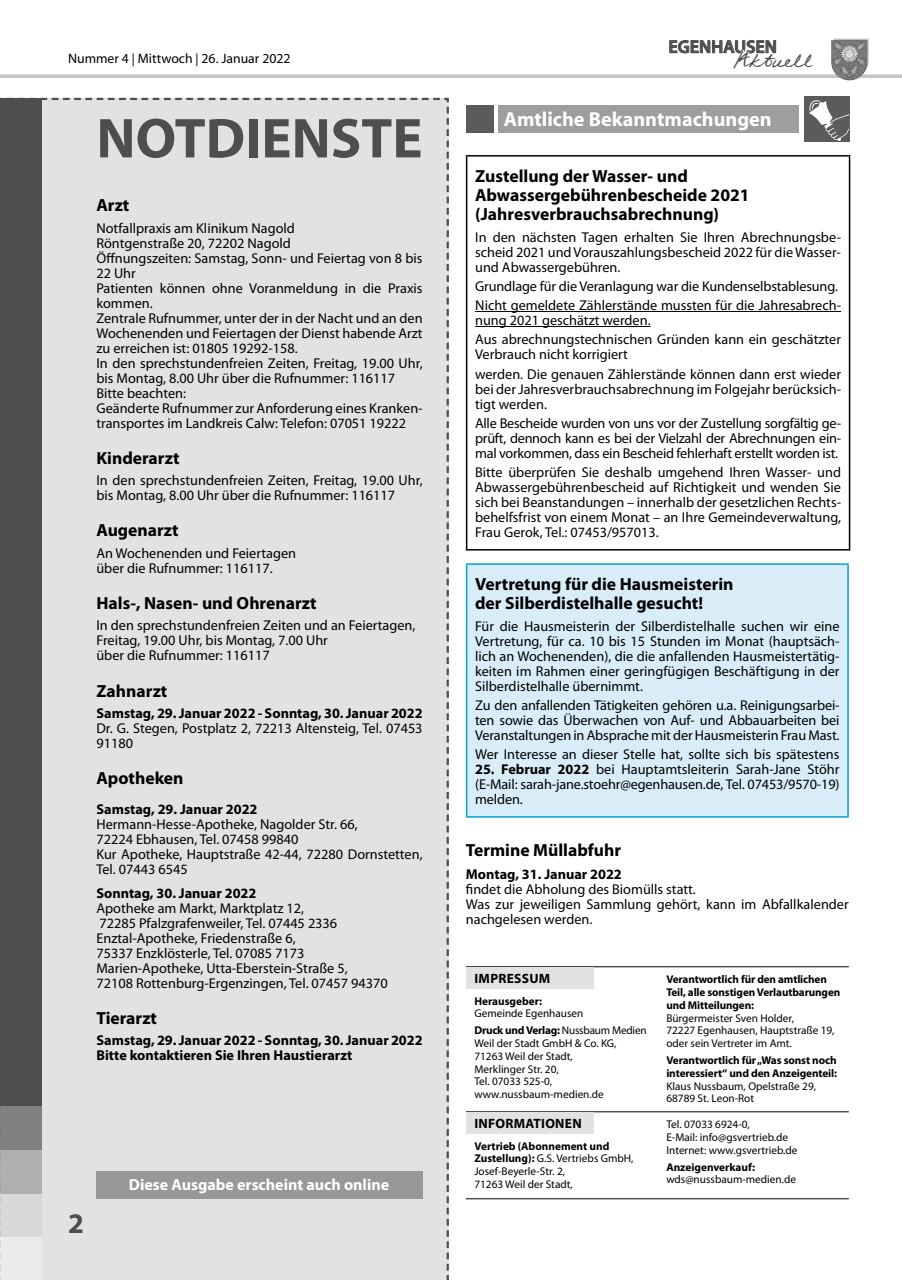
<style>
.page{position:relative;width:902px;height:1280px;background:#fff}
.page>*{position:absolute;margin:0;border:0;box-sizing:border-box;transform-origin:0 0}
.t1{font:700 56.7px "Myriad Pro";color:#4e4e4d}
.t2{font:700 28.5px "Myriad Pro";color:#4e4e4d}
.t3{font:22.95px "Federico Handwriting";color:#4e4e4d}
.t4{font:700 20.25px "Myriad";color:#fff}
.t5{font:600 18px "Myriad Pro";color:#4e4e4d}
.t6{font:700 17.55px/19.2px "Myriad Pro";color:#000}
.t7{font:700 16.05px "Myriad Pro";color:#fff}
.t8{font:14.25px/15px "Myriad Pro";color:#000}
.t9{font:700 14.25px/15px "Myriad Pro";color:#000}
.t10{font:13.65px "Myriad Pro";color:#000}
.t11{font:700 13.5px "Myriad Pro";letter-spacing:.02em;color:#000}
.t12{font:11.25px/12.8px "Myriad Pro";color:#000}
.t13{font:700 11.25px/12.8px "Myriad Pro";letter-spacing:-.01em;color:#000}
.s1{font-size:12.75px}
.s2{font-weight:700}
</style>
<div class="page">
<hr style="left:0;top:75px;width:901px;height:3px;background:#c3c4c4">
<svg style="left:669px;top:40px;width:108px;height:14px"></svg>
<svg style="left:833px;top:39px;width:35px;height:36px"></svg>
<img style="left:831px;top:40px;width:36px;height:40px">
<svg style="left:0;top:97px;width:449px;height:1183px;background:#d4d4d4"></svg>
<div style="left:803px;top:97px;width:46px;height:45px;background:#5c5b5b"></div>
<svg style="left:809px;top:100px;width:40px;height:41px"></svg>
<div style="left:498px;top:105px;width:301px;height:28px;background:#9d9e9e"></div>
<div style="left:466px;top:106px;width:27px;height:27px;background:#5c5b5b"></div>
<hr style="left:466px;top:155px;width:384px;height:2px;background:#000">
<hr style="left:466px;top:157px;width:1px;height:392px;background:#000">
<hr style="left:848px;top:157px;width:2px;height:392px;background:#000">
<hr style="left:466px;top:549px;width:384px;height:2px;background:#000">
<hr style="left:475px;top:311px;width:366px;height:1px;background:#000">
<hr style="left:475px;top:326px;width:175px;height:1px;background:#000">
<div style="left:466px;top:564px;width:382px;height:253px;background:#d9edf9"></div>
<hr style="left:466px;top:563px;width:382px;height:2px;background:#00a2d3">
<hr style="left:466px;top:565px;width:1px;height:251px;background:#00a2d3">
<hr style="left:847px;top:565px;width:1px;height:251px;background:#00a2d3">
<hr style="left:466px;top:816px;width:382px;height:2px;background:#00a2d3">
<div style="left:96px;top:1171px;width:326px;height:28px;background:#989898"></div>
<hr style="left:466px;top:966px;width:382px;height:1px;background:#000">
<div style="left:466px;top:967px;width:127px;height:21px;background:#e1e2e2"></div>
<hr style="left:466px;top:1111px;width:382px;height:1px;background:#000">
<div style="left:466px;top:1112px;width:127px;height:22px;background:#e1e2e2"></div>
<hr style="left:466px;top:1198px;width:382px;height:1px;background:#000">
<p class="t10" style="left:68px;top:50px;width:224px">Nummer 4 <span class="s1">|</span> Mittwoch <span class="s1">|</span> 26. Januar 2022</p>
<h1 class="t1" style="left:96px;top:101px;width:327px">NOTDIENSTE</h1>
<p class="t6" style="left:96px;top:195px;width:34px">Arzt</p>
<p class="t8" style="left:96px;top:220px;width:328px">Notfallpraxis am Klinikum Nagold<br>Röntgenstraße 20, 72202 Nagold<br>Öffnungszeiten: Samstag, Sonn- und Feiertag von 8 bis 22 Uhr<br>Patienten können ohne Voranmeldung in die Praxis kommen.<br>Zentrale Rufnummer, unter der in der Nacht und an den Wochenenden und Feiertagen der Dienst habende Arzt zu erreichen ist: 01805 19292-158.<br>In den sprechstundenfreien Zeiten, Freitag, 19.00 Uhr, bis Montag, 8.00 Uhr über die Rufnummer: 116117<br>Bitte beachten:<br>Geänderte Rufnummer zur Anforderung eines Kranken&shy;transportes im Landkreis Calw: Telefon: 07051 19222</p>
<p class="t6" style="left:96px;top:448px;width:84px">Kinderarzt</p>
<p class="t8" style="left:96px;top:473px;width:328px">In den sprechstundenfreien Zeiten, Freitag, 19.00 Uhr, bis Montag, 8.00 Uhr über die Rufnummer: 116117</p>
<p class="t6" style="left:96px;top:520px;width:84px">Augenarzt</p>
<p class="t8" style="left:96px;top:545px;width:201px">An Wochenenden und Feiertagen über die Rufnummer: 116117.</p>
<p class="t6" style="left:96px;top:593px;width:222px">Hals-, Nasen- und Ohrenarzt</p>
<p class="t8" style="left:96px;top:618px;width:320px">In den sprechstundenfreien Zeiten und an Feiertagen,<br>Freitag, 19.00 Uhr, bis Montag, 7.00 Uhr<br>über die Rufnummer: 116117</p>
<p class="t6" style="left:96px;top:680px;width:72px">Zahnarzt</p>
<p class="t9" style="left:96px;top:705px;width:328px">Samstag, 29. Januar 2022 - Sonntag, 30. Januar 2022</p>
<p class="t8" style="left:96px;top:720px;width:327px">Dr. G. Stegen, Postplatz 2, 72213 Altensteig, Tel. 07453<br>91180</p>
<p class="t6" style="left:96px;top:768px;width:89px">Apotheken</p>
<p class="t9" style="left:96px;top:801px;width:163px">Samstag, 29. Januar 2022</p>
<p class="t8" style="left:96px;top:816px;width:327px">Hermann-Hesse-Apotheke, Nagolder Str. 66,<br>72224 Ebhausen, Tel. 07458 99840<br>Kur Apotheke, Hauptstraße 42-44, 72280 Dornstetten, Tel. 07443 6545</p>
<p class="t9" style="left:96px;top:885px;width:161px">Sonntag, 30. Januar 2022</p>
<p class="t8" style="left:96px;top:900px;width:293px">Apotheke am Markt, Marktplatz 12,<br>72285 Pfalzgrafenweiler, Tel. 07445 2336<br>Enztal-Apotheke, Friedenstraße 6,<br>75337 Enzklösterle, Tel. 07085 7173<br>Marien-Apotheke, Utta-Eberstein-Straße 5, 72108 Rottenburg-Ergenzingen, Tel. 07457 94370</p>
<p class="t6" style="left:96px;top:1008px;width:62px">Tierarzt</p>
<p class="t9" style="left:96px;top:1032px;width:328px">Samstag, 29. Januar 2022 - Sonntag, 30. Januar 2022<br>Bitte kontaktieren Sie Ihren Haustierarzt</p>
<h2 class="t2" style="left:68px;top:1205px;width:17px">2</h2>
<p class="t7" style="left:129px;top:1174px;width:262px">Diese Ausgabe erscheint auch online</p>
<p class="t5" style="left:668px;top:35px;width:110px">EGENHAUSEN</p>
<h3 class="t3" style="left:733px;top:46px;width:80px">Aktuell</h3>
<h3 class="t4" style="left:503px;top:109px;width:269px">Amtliche Bekanntmachungen</h3>
<p class="t6" style="left:475px;top:166px;width:276px">Zustellung der Wasser- und<br>Abwassergebührenbescheide 2021 (Jahresverbrauchsabrechnung)</p>
<p class="t8" style="left:475px;top:229px;width:367px;text-align:justify">In den nächsten Tagen erhalten Sie Ihren Abrechnungsbe&shy;scheid 2021 und Vorauszahlungsbescheid 2022 für die Wasser&shy;und Abwassergebühren.</p>
<p class="t8" style="left:475px;top:276px;width:367px;line-height:19.2px">Grundlage für die Veranlagung war die Kundenselbstablesung.<br>Nicht gemeldete Zählerstände mussten für die Jahresabrech-</p>
<p class="t8" style="left:475px;top:310px;width:367px;line-height:19.2px">nung 2021 geschätzt werden.<br>Aus abrechnungstechnischen Gründen kann ein geschätzter</p>
<p class="t8" style="left:475px;top:345px;width:367px;line-height:19.2px">Verbrauch nicht korrigiert<br>werden. Die genauen Zählerstände können dann erst wieder</p>
<p class="t8" style="left:475px;top:381px;width:367px">bei der Jahresverbrauchsabrechnung im Folgejahr berücksich&shy;tigt werden.</p>
<p class="t8" style="left:475px;top:415px;width:367px;text-align:justify">Alle Bescheide wurden von uns vor der Zustellung sorgfältig ge&shy;prüft, dennoch kann es bei der Vielzahl der Abrechnungen ein&shy;mal vorkommen, dass ein Bescheid fehlerhaft erstellt worden ist.</p>
<p class="t8" style="left:475px;top:465px;width:367px;text-align:justify">Bitte überprüfen Sie deshalb umgehend Ihren Wasser- und Abwassergebührenbescheid auf Richtigkeit und wenden Sie sich bei Beanstandungen – innerhalb der gesetzlichen Rechts&shy;behelfsfrist von einem Monat – an Ihre Gemeindeverwaltung, Frau Gerok, Tel.: 07453/957013.</p>
<p class="t6" style="left:475px;top:574px;width:260px">Vertretung für die Hausmeisterin der Silberdistelhalle gesucht!</p>
<p class="t8" style="left:475px;top:618px;width:366px;text-align:justify">Für die Hausmeisterin der Silberdistelhalle suchen wir eine Vertretung, für ca. 10 bis 15 Stunden im Monat (hauptsäch&shy;lich an Wochenenden), die die anfallenden Hausmeistertätig&shy;keiten im Rahmen einer geringfügigen Beschäftigung in der Silberdistelhalle übernimmt.</p>
<p class="t8" style="left:475px;top:697px;width:366px;text-align:justify">Zu den anfallenden Tätigkeiten gehören u.a. Reinigungsarbei&shy;ten sowie das Überwachen von Auf- und Abbauarbeiten bei Veranstaltungen in Absprache mit der Hausmeisterin Frau Mast.</p>
<p class="t8" style="left:475px;top:747px;width:366px">Wer Interesse an dieser Stelle hat, sollte sich bis spätestens</p>
<p class="t8" style="left:475px;top:762px;width:366px;text-align:justify"><span class="s2">25. Februar 2022</span> bei Hauptamtsleiterin Sarah-Jane Stöhr (E-Mail: sarah-jane.stoehr@egenhausen.de, Tel. 07453/9570-19) melden.</p>
<p class="t6" style="left:466px;top:840px;width:157px">Termine Müllabfuhr</p>
<p class="t9" style="left:466px;top:867px;width:157px">Montag, 31. Januar 2022</p>
<p class="t8" style="left:466px;top:882px;width:384px">findet die Abholung des Biomülls statt.<br>Was zur jeweiligen Sammlung gehört, kann im Abfallkalender nachgelesen werden.</p>
<p class="t11" style="left:474px;top:969px;width:77px">IMPRESSUM</p>
<p class="t13" style="left:474px;top:994px;width:69px">Herausgeber:</p>
<p class="t12" style="left:474px;top:1005px;width:174px;line-height:17px">Gemeinde Egenhausen<br><span class="s2">Druck und Verlag:</span> Nussbaum Medien</p>
<p class="t12" style="left:474px;top:1037px;width:144px">Weil der Stadt GmbH &amp; Co. KG,<br>71263 Weil der Stadt,<br>Merklinger Str. 20,<br>Tel. 07033 525-0, www.nussbaum-medien.de</p>
<p class="t11" style="left:474px;top:1115px;width:109px">INFORMATIONEN</p>
<p class="t12" style="left:474px;top:1139px;width:161px"><span class="s2">Vertrieb (Abonnement und<br>Zustellung):</span> G.S. Vertriebs GmbH,<br>Josef-Beyerle-Str. 2,<br>71263 Weil der Stadt,</p>
<p class="t13" style="left:666px;top:973px;width:175px">Verantwortlich für den amtlichen<br>Teil, alle sonstigen Verlautbarungen und Mitteilungen:</p>
<p class="t12" style="left:666px;top:1011px;width:170px">Bürgermeister Sven Holder,<br>72227 Egenhausen, Hauptstraße 19, oder sein Vertreter im Amt.</p>
<p class="t13" style="left:666px;top:1054px;width:172px">Verantwortlich für „Was sonst noch interessiert“ und den Anzeigenteil:</p>
<p class="t12" style="left:666px;top:1079px;width:151px">Klaus Nussbaum, Opelstraße 29,<br>68789 St. Leon-Rot</p>
<p class="t12" style="left:666px;top:1118px;width:133px">Tel. 07033 6924-0,<br>E-Mail: info@gsvertrieb.de<br>Internet: www.gsvertrieb.de</p>
<p class="t13" style="left:666px;top:1160px;width:90px">Anzeigenverkauf:</p>
<p class="t12" style="left:666px;top:1173px;width:131px">wds@nussbaum-medien.de</p>
</div>
